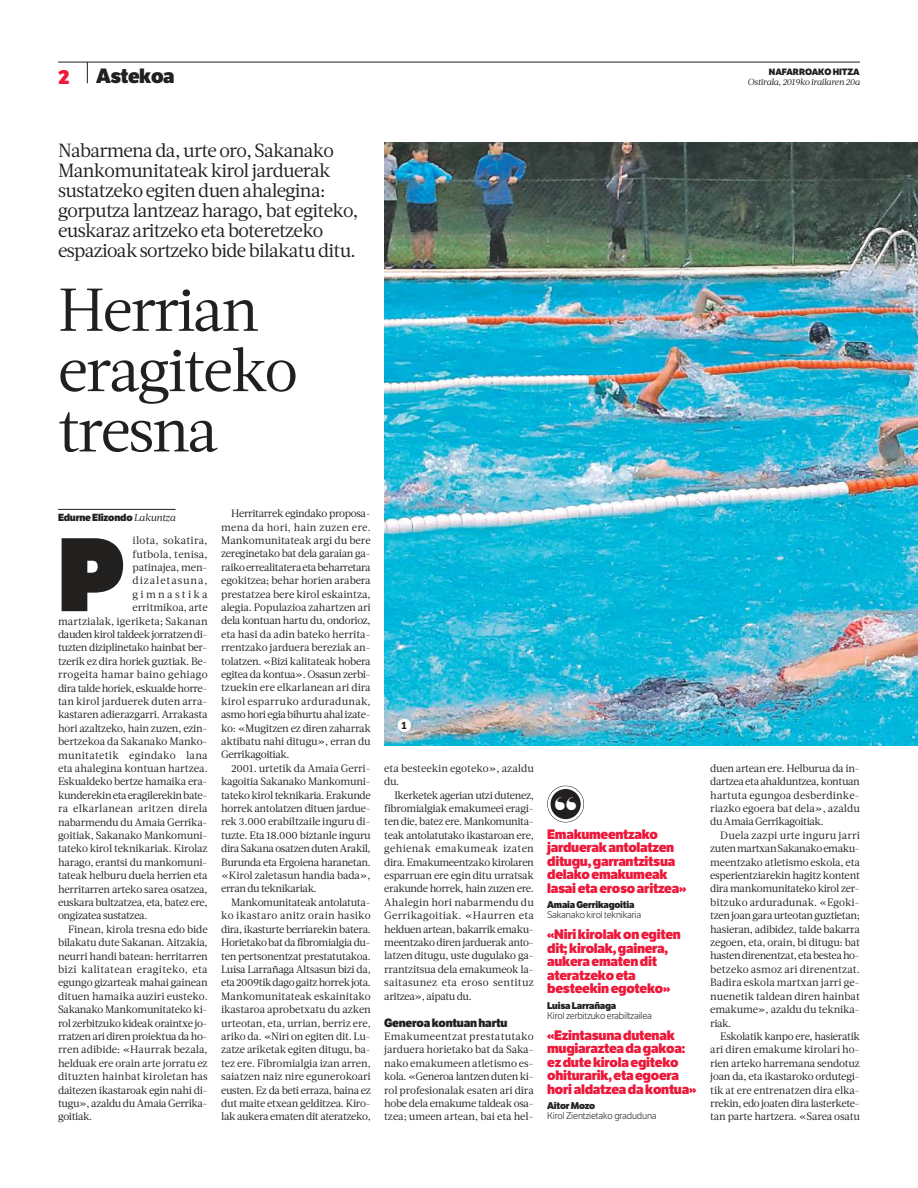
<style>
.page{position:relative;width:918px;height:1188px;background:#fff}
.page>*{position:absolute;margin:0;border:0;box-sizing:border-box;transform-origin:0 0}
.t1{font:800 101.4px "LFT Etica Display";color:#221f1f}
.t2{font:60.3px/60.3px "Acta";letter-spacing:-.035em;color:#221f1f}
.t3{font:36.9px "Acta Poster";color:#fff}
.t4{font:800 20.1px "LFT Etica";letter-spacing:-.02em;color:#221f1f}
.t5{font:800 20.1px "LFT Etica";color:#ed193a}
.t6{font:19.05px/20.1px "Acta";letter-spacing:-.035em;color:#221f1f}
.t7{font:800 13.35px/13.4px "LFT Etica";letter-spacing:-.02em;color:#ed193a}
.t8{font:800 11.7px "LFT Etica";letter-spacing:-.02em;color:#221f1f}
.t9{font:10.65px/13.4px "Acta";letter-spacing:-.02em;color:#221f1f;text-align:justify}
.t10{font:10.65px "Acta";letter-spacing:.025em;color:#221f1f}
.t11{font:10.65px/13.4px "Acta";color:#221f1f}
.t12{font:10.65px "Acta";letter-spacing:.005em;color:#221f1f}
.t13{font:10.65px "Acta";letter-spacing:.015em;color:#221f1f}
.t14{font:10.65px "Acta";letter-spacing:.02em;color:#221f1f}
.t15{font:10.65px "Acta";letter-spacing:.085em;color:#221f1f}
.t16{font:10.65px "Acta";letter-spacing:.215em;color:#221f1f}
.t17{font:800 10.05px "LFT Etica";letter-spacing:-.02em;color:#221f1f}
.t18{font:700 10.05px "LFT Etica";color:#221f1f}
.t19{font:300 9.45px "LFT Etica";letter-spacing:-.02em;color:#221f1f}
.t20{font:800 9.45px "LFT Etica";letter-spacing:-.02em;color:#221f1f}
.t21{font:italic 9px "Acta";letter-spacing:-.035em;color:#221f1f}
.t22{font:800 9px "LFT Etica";letter-spacing:-.005em;color:#221f1f}
.s1{font-family:"Acta";font-weight:400;font-style:italic}
</style>
<div class="page">
<hr style="left:58px;top:509px;width:118px;height:1px;background:#221f1f">
<img style="left:384px;top:142px;width:534px;height:603px">
<div style="left:398px;top:719px;width:13px;height:13px;background:#fff;border-radius:50%"></div>
<div style="left:547px;top:786px;width:37px;height:36px;border:1px solid #221f1f;border-radius:50%"></div>
<div style="left:551px;top:789px;width:30px;height:30px;background:#221f1f;border-radius:50%"></div>
<hr style="left:58px;top:62px;width:802px;height:1px;background:#221f1f">
<svg style="left:87px;top:62px;width:1px;height:21px"></svg>
<h3 class="t5" style="left:58px;top:69px;width:13px">2</h3>
<p class="t22" style="left:769px;top:68px;width:92px">NAFARROAKO HITZA</p>
<h3 class="t4" style="left:96px;top:68px;width:80px">Astekoa</h3>
<p class="t21" style="left:748px;top:79px;width:114px">Ostirala, 2019ko irailaren 20a</p>
<h3 class="t6" style="left:58px;top:142px;width:302px">Nabarmena da, urte oro, Sakanako Mankomunitateak kirol jarduerak sustatzeko egiten duen ahalegina: gorputza lantzeaz harago, bat egiteko, euskaraz aritzeko eta boteretzeko espazioak sortzeko bide bilakatu ditu.</h3>
<h2 class="t2" style="left:58px;top:285px;width:241px">Herrian eragiteko tresna</h2>
<p class="t17" style="left:58px;top:513px;width:119px">Edurne Elizondo <span class="s1">Lakuntza</span></p>
<h1 class="t1" style="left:58px;top:517px;width:68px">P</h1>
<p class="t10" style="left:133px;top:536px;width:77px">ilota, sokatira,</p>
<p class="t14" style="left:133px;top:550px;width:77px">futbola, tenisa,</p>
<p class="t9" style="left:133px;top:562px;width:76px">patinajea, men-</p>
<p class="t15" style="left:133px;top:577px;width:77px">dizaletasuna,</p>
<p class="t16" style="left:133px;top:590px;width:77px">gimnastika</p>
<p class="t9" style="left:133px;top:602px;width:77px">erritmikoa, arte</p>
<p class="t12" style="left:58px;top:617px;width:151px">martzialak, igeriketa; Sakanan</p>
<p class="t9" style="left:58px;top:629px;width:151px">dauden kirol taldeek jorratzen di-</p>
<p class="t9" style="left:58px;top:642px;width:151px">tuzten diziplinetako hainbat ber-</p>
<p class="t9" style="left:58px;top:655px;width:151px">tzerik ez dira horiek guztiak. Be-</p>
<p class="t10" style="left:58px;top:670px;width:151px">rrogeita hamar baino gehiago</p>
<p class="t9" style="left:58px;top:682px;width:151px">dira talde horiek, eskualde horre-</p>
<p class="t12" style="left:58px;top:697px;width:151px">tan kirol jarduerek duten arra-</p>
<p class="t9" style="left:58px;top:709px;width:151px">kastaren adierazgarri. Arrakasta</p>
<p class="t9" style="left:58px;top:722px;width:151px">hori azaltzeko, hain zuzen, ezin-</p>
<p class="t9" style="left:58px;top:736px;width:151px">bertzekoa da Sakanako Manko-</p>
<p class="t10" style="left:58px;top:751px;width:151px">munitatetik egindako lana</p>
<p class="t12" style="left:58px;top:764px;width:151px">eta ahalegina kontuan hartzea.</p>
<p class="t9" style="left:58px;top:776px;width:151px">Eskualdeko bertze hamaika era-</p>
<p class="t9" style="left:58px;top:789px;width:151px">kunderekin eta eragilerekin bate-</p>
<p class="t10" style="left:58px;top:804px;width:151px">ra elkarlanean aritzen direla</p>
<p class="t9" style="left:58px;top:816px;width:151px">nabarmendu du Amaia Gerrika-</p>
<p class="t9" style="left:58px;top:830px;width:151px">goitiak, Sakanako Mankomuni-</p>
<p class="t9" style="left:58px;top:843px;width:151px">tateko kirol teknikariak. Kirolaz</p>
<p class="t9" style="left:58px;top:856px;width:151px">harago, erantsi du mankomuni-</p>
<p class="t9" style="left:58px;top:870px;width:151px">tateak helburu duela herrien eta</p>
<p class="t9" style="left:58px;top:883px;width:151px">herritarren arteko sarea osatzea,</p>
<p class="t9" style="left:58px;top:897px;width:151px">euskara bultzatzea, eta, batez ere,</p>
<p class="t9" style="left:58px;top:910px;width:91px">ongizatea sustatzea.</p>
<p class="t9" style="left:68px;top:923px;width:141px">Finean, kirola tresna edo bide</p>
<p class="t9" style="left:58px;top:937px;width:151px">bilakatu dute Sakanan. Aitzakia,</p>
<p class="t9" style="left:58px;top:950px;width:151px">neurri handi batean: herritarren</p>
<p class="t10" style="left:58px;top:965px;width:151px">bizi kalitatean eragiteko, eta</p>
<p class="t9" style="left:58px;top:977px;width:151px">egungo gizarteak mahai gainean</p>
<p class="t11" style="left:58px;top:990px;width:151px">dituen hamaika auziri eusteko.</p>
<p class="t9" style="left:58px;top:1004px;width:151px">Sakanako Mankomunitateko ki-</p>
<p class="t9" style="left:58px;top:1017px;width:151px">rol zerbitzuko kideak oraintxe jo-</p>
<p class="t9" style="left:58px;top:1031px;width:151px">rratzen ari diren proiektua da ho-</p>
<p class="t11" style="left:58px;top:1044px;width:151px">rren adibide: «Haurrak bezala,</p>
<p class="t9" style="left:58px;top:1057px;width:151px">helduak ere orain arte jorratu ez</p>
<p class="t13" style="left:58px;top:1072px;width:151px">dituzten hainbat kiroletan has</p>
<p class="t9" style="left:58px;top:1084px;width:151px">daitezen ikastaroak egin nahi di-</p>
<p class="t9" style="left:58px;top:1098px;width:151px">tugu», azaldu du Amaia Gerrika-</p>
<p class="t9" style="left:58px;top:1111px;width:36px">goitiak.</p>
<p class="t9" style="left:221px;top:508px;width:151px;text-indent:10px">Herritarrek egindako proposa&shy;mena da hori, hain zuzen ere.<br>Mankomunitateak argi du bere zereginetako bat dela garaian ga&shy;raiko errealitatera eta beharretara egokitzea; behar horien arabera prestatzea bere kirol eskaintza, alegia. Populazioa zahartzen ari dela kontuan hartu du, ondorioz, eta hasi da adin bateko herrita&shy;rrentzako jarduera bereziak an&shy;tolatzen. «Bizi kalitateak hobera egitea da kontua». Osasun zerbi&shy;tzuekin ere elkarlanean ari dira kirol esparruko arduradunak, asmo hori egia bihurtu ahal izate&shy;ko: «Mugitzen ez diren zaharrak aktibatu nahi ditugu», erran du Gerrikagoitiak.</p>
<p class="t9" style="left:221px;top:762px;width:151px;text-indent:10px">2001. urtetik da Amaia Gerri&shy;kagoitia Sakanako Mankomuni&shy;tateko kirol teknikaria. Erakunde horrek antolatzen dituen jardue&shy;rek 3.000 erabiltzaile inguru di&shy;tuzte. Eta 18.000 biztanle inguru dira Sakana osatzen duten Arakil, Burunda eta Ergoiena haranetan. «Kirol zaletasun handia bada», erran du teknikariak.</p>
<p class="t9" style="left:221px;top:896px;width:151px;text-indent:10px">Mankomunitateak antolatuta&shy;ko ikastaro anitz orain hasiko dira, ikasturte berriarekin batera.<br>Horietako bat da fibromialgia du&shy;ten pertsonentzat prestatutakoa.<br>Luisa Larrañaga Altsasun bizi da, eta 2009tik dago gaitz horrek jota.<br>Mankomunitateak eskainitako ikastaroa aprobetxatu du azken urteotan, eta, urrian, berriz ere, ariko da. «Niri on egiten dit. Lu&shy;zatze ariketak egiten ditugu, ba&shy;tez ere. Fibromialgia izan arren, saiatzen naiz nire egunerokoari eusten. Ez da beti erraza, baina ez dut maite etxean gelditzea. Kiro&shy;lak aukera ematen dit ateratzeko,</p>
<p class="t18" style="left:402px;top:719px;width:7px">1</p>
<p class="t11" style="left:384px;top:762px;width:151px">eta besteekin egoteko», azaldu du.</p>
<p class="t9" style="left:384px;top:789px;width:151px;text-indent:10px">Ikerketek agerian utzi dutenez, fibromialgiak emakumeei eragi&shy;ten die, batez ere. Mankomunita&shy;teak antolatutako ikastaroan ere, gehienak emakumeak izaten dira. Emakumeentzako kirolaren esparruan ere egin ditu urratsak erakunde horrek, hain zuzen ere.<br>Ahalegin hori nabarmendu du Gerrikagoitiak. «Haurren eta helduen artean, bakarrik emaku&shy;meentzako diren jarduerak anto&shy;latzen ditugu, uste dugulako ga&shy;rrantzitsua dela emakumeok la&shy;saitasunez eta eroso sentituz aritzea», aipatu du.</p>
<p class="t8" style="left:384px;top:1018px;width:125px">Generoa kontuan hartu</p>
<p class="t9" style="left:384px;top:1030px;width:151px">Emakumeentzat prestatutako jarduera horietako bat da Saka&shy;nako emakumeen atletismo es&shy;kola. «Generoa lantzen duten ki&shy;rol profesionalak esaten ari dira hobe dela emakume taldeak osa&shy;tzea; umeen artean, bai eta hel-</p>
<h3 class="t3" style="left:554px;top:788px;width:24px">‘‘</h3>
<p class="t7" style="left:547px;top:829px;width:141px">Emakumeentzako jarduerak antolatzen ditugu, garrantzitsua delako emakumeak lasai eta eroso aritzea»</p>
<p class="t20" style="left:547px;top:901px;width:89px">Amaia Gerrikagoitia</p>
<p class="t19" style="left:547px;top:911px;width:95px">Sakanako kirol teknikaria</p>
<p class="t7" style="left:547px;top:929px;width:135px">«Niri kirolak on egiten dit; kirolak, gainera, aukera ematen dit ateratzeko eta besteekin egoteko»</p>
<p class="t20" style="left:547px;top:1002px;width:70px">Luisa Larrañaga</p>
<p class="t19" style="left:547px;top:1012px;width:106px">Kirol zerbitzuko erabiltzailea</p>
<p class="t7" style="left:547px;top:1030px;width:151px">«Ezintasuna dutenak mugiaraztea da gakoa: ez dute kirola egiteko ohiturarik, eta egoera hori aldatzea da kontua»</p>
<p class="t20" style="left:547px;top:1102px;width:49px">Aitor Mozo</p>
<p class="t19" style="left:547px;top:1112px;width:111px">Kirol Zientzietako graduduna</p>
<p class="t9" style="left:710px;top:762px;width:151px">duen artean ere. Helburua da in&shy;dartzea eta ahalduntzea, kontuan hartuta egungoa desberdinke&shy;riazko egoera bat dela», azaldu du Amaia Gerrikagoitiak.</p>
<p class="t9" style="left:710px;top:829px;width:151px;text-indent:10px">Duela zazpi urte inguru jarri zuten martxan Sakanako emaku&shy;meentzako atletismo eskola, eta esperientziarekin hagitz kontent dira mankomunitateko kirol zer&shy;bitzuko arduradunak. «Egoki&shy;tzen joan gara urteotan guztietan; hasieran, adibidez, talde bakarra zegoen, eta, orain, bi ditugu: bat hasten direnentzat, eta bestea ho&shy;betzeko asmoz ari direnentzat.<br>Badira eskola martxan jarri ge&shy;nuenetik taldean diren hainbat emakume», azaldu du teknika&shy;riak.</p>
<p class="t9" style="left:710px;top:1030px;width:151px;text-indent:10px">Eskolatik kanpo ere, hasieratik ari diren emakume kirolari ho&shy;rien arteko harremana sendotuz joan da, eta ikastaroko ordutegi&shy;tik at ere entrenatzen dira elka&shy;rrekin, edo joaten dira lasterkete&shy;tan parte hartzera. «Sarea osatu</p>
</div>
